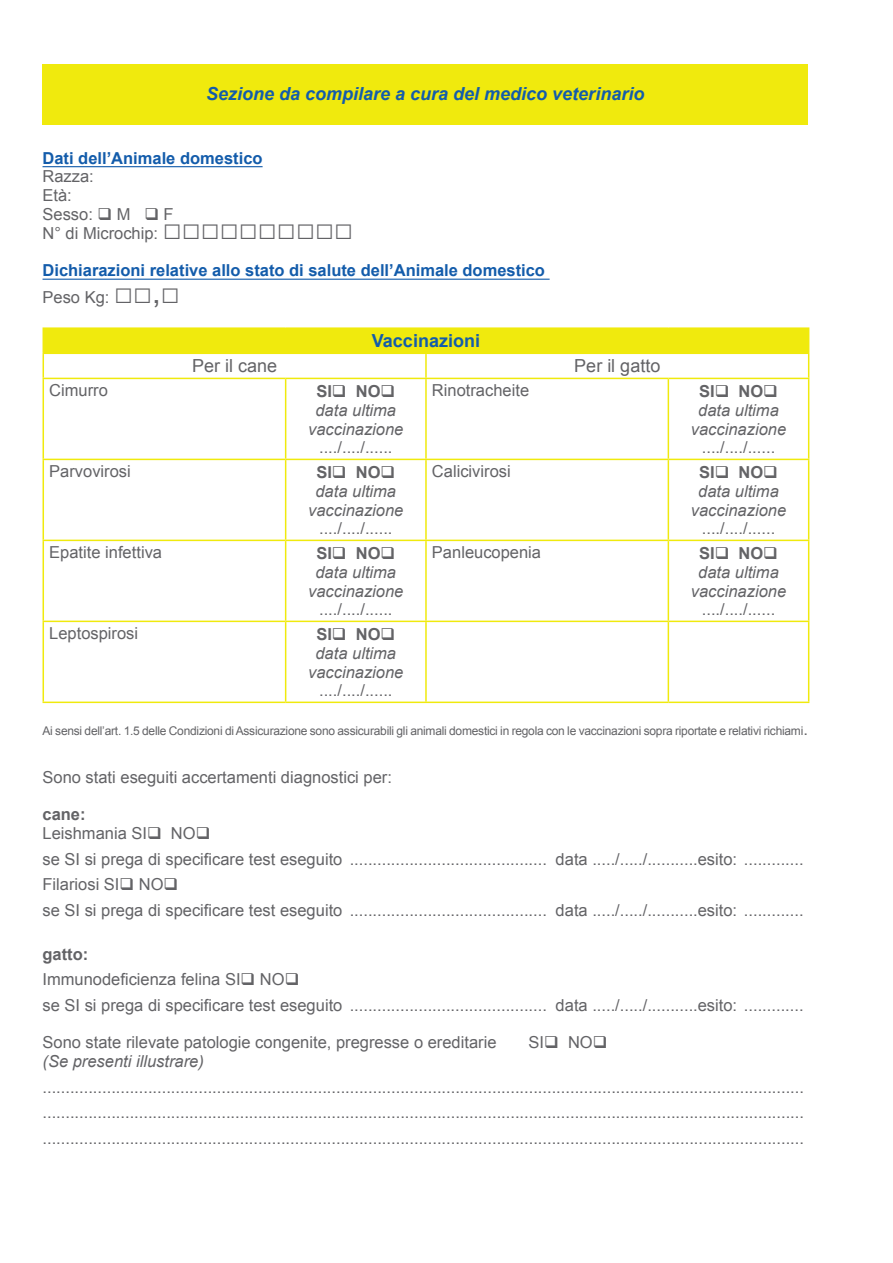
<style>
.page{position:relative;width:893px;height:1263px;background:#fff}
.page>*{position:absolute;margin:0;border:0;box-sizing:border-box;transform-origin:0 0}
.t1{font:italic 700 18px "Arial";color:#135cab}
.t2{font:18px "Arial";color:#636366}
.t3{font:700 18px "Arial";color:#135cab}
.t4{font:16.5px "Arial";color:#636366}
.t5{font:italic 16.5px/18.8px "Arial";color:#636366;text-align:center}
.t6{font:700 16.5px "Arial";color:#135cab}
.t7{font:700 16.5px "Arial";color:#636366}
.t8{font:12px "Arial";letter-spacing:-.02em;color:#636366}
.s1{font-size:31.5px}
.s2{font-style:normal}
.s3{font-size:16.5px}
</style>
<div class="page">
<hr style="left:43px;top:166px;width:220px;height:1px;background:#135cab">
<hr style="left:43px;top:279px;width:507px;height:1px;background:#135cab">
<div style="left:43px;top:64px;width:765px;height:61px;background:#f0ea0d"></div>
<div style="left:43px;top:328px;width:766px;height:25px;background:#f0ea0d"></div>
<hr style="left:43px;top:327px;width:243px;height:2px;background:#f0ea0d">
<hr style="left:286px;top:327px;width:140px;height:2px;background:#f0ea0d">
<hr style="left:426px;top:327px;width:242px;height:2px;background:#f0ea0d">
<hr style="left:668px;top:327px;width:141px;height:2px;background:#f0ea0d">
<hr style="left:43px;top:353px;width:243px;height:1px;background:#f0ea0d">
<svg style="left:43px;top:354px;width:1px;height:24px"></svg>
<hr style="left:286px;top:353px;width:140px;height:1px;background:#f0ea0d">
<hr style="left:426px;top:353px;width:242px;height:1px;background:#f0ea0d">
<hr style="left:425px;top:354px;width:2px;height:24px;background:#f0ea0d">
<hr style="left:668px;top:353px;width:141px;height:1px;background:#f0ea0d">
<svg style="left:808px;top:354px;width:1px;height:24px"></svg>
<hr style="left:43px;top:378px;width:243px;height:1px;background:#f0ea0d">
<hr style="left:43px;top:379px;width:1px;height:80px;background:#f0ea0d">
<hr style="left:286px;top:378px;width:140px;height:1px;background:#f0ea0d">
<hr style="left:285px;top:379px;width:1px;height:80px;background:#f0ea0d">
<hr style="left:426px;top:378px;width:242px;height:1px;background:#f0ea0d">
<hr style="left:425px;top:379px;width:2px;height:80px;background:#f0ea0d">
<hr style="left:668px;top:378px;width:141px;height:1px;background:#f0ea0d">
<hr style="left:668px;top:379px;width:1px;height:80px;background:#f0ea0d">
<hr style="left:808px;top:379px;width:1px;height:80px;background:#f0ea0d">
<hr style="left:43px;top:459px;width:243px;height:1px;background:#f0ea0d">
<hr style="left:43px;top:460px;width:1px;height:80px;background:#f0ea0d">
<hr style="left:286px;top:459px;width:140px;height:1px;background:#f0ea0d">
<hr style="left:285px;top:460px;width:1px;height:80px;background:#f0ea0d">
<hr style="left:426px;top:459px;width:242px;height:1px;background:#f0ea0d">
<hr style="left:425px;top:460px;width:2px;height:80px;background:#f0ea0d">
<hr style="left:668px;top:459px;width:141px;height:1px;background:#f0ea0d">
<hr style="left:668px;top:460px;width:1px;height:80px;background:#f0ea0d">
<hr style="left:808px;top:460px;width:1px;height:80px;background:#f0ea0d">
<hr style="left:43px;top:540px;width:243px;height:1px;background:#f0ea0d">
<hr style="left:43px;top:541px;width:1px;height:80px;background:#f0ea0d">
<hr style="left:286px;top:540px;width:140px;height:1px;background:#f0ea0d">
<hr style="left:285px;top:541px;width:1px;height:80px;background:#f0ea0d">
<hr style="left:426px;top:540px;width:242px;height:1px;background:#f0ea0d">
<hr style="left:425px;top:541px;width:2px;height:80px;background:#f0ea0d">
<hr style="left:668px;top:540px;width:141px;height:1px;background:#f0ea0d">
<hr style="left:668px;top:541px;width:1px;height:80px;background:#f0ea0d">
<hr style="left:808px;top:541px;width:1px;height:80px;background:#f0ea0d">
<hr style="left:43px;top:621px;width:243px;height:1px;background:#f0ea0d">
<hr style="left:43px;top:622px;width:1px;height:79px;background:#f0ea0d">
<hr style="left:286px;top:621px;width:140px;height:1px;background:#f0ea0d">
<hr style="left:285px;top:622px;width:1px;height:79px;background:#f0ea0d">
<hr style="left:426px;top:621px;width:242px;height:1px;background:#f0ea0d">
<hr style="left:425px;top:622px;width:2px;height:79px;background:#f0ea0d">
<hr style="left:668px;top:621px;width:141px;height:1px;background:#f0ea0d">
<hr style="left:668px;top:622px;width:1px;height:79px;background:#f0ea0d">
<hr style="left:808px;top:622px;width:1px;height:79px;background:#f0ea0d">
<hr style="left:43px;top:701px;width:243px;height:2px;background:#f0ea0d">
<hr style="left:286px;top:701px;width:140px;height:2px;background:#f0ea0d">
<hr style="left:426px;top:701px;width:242px;height:2px;background:#f0ea0d">
<hr style="left:668px;top:701px;width:141px;height:2px;background:#f0ea0d">
<p class="t1" style="left:206px;top:82px;width:440px">Sezione da compilare a cura del medico veterinario</p>
<p class="t6" style="left:43px;top:147px;width:222px">Dati dell’Animale domestico</p>
<p class="t4" style="left:43px;top:166px;width:53px">Razza:</p>
<p class="t4" style="left:43px;top:185px;width:31px">Età:</p>
<p class="t4" style="left:43px;top:203px;width:133px">Sesso: ❑ M ❑ F</p>
<p class="t4" style="left:43px;top:222px;width:312px">N° di Microchip: <span class="s1">□□□□□□□□□□</span></p>
<p class="t6" style="left:43px;top:260px;width:504px">Dichiarazioni relative allo stato di salute dell’Animale domestico</p>
<p class="t4" style="left:43px;top:287px;width:139px">Peso Kg: <span class="s1">□□,□</span></p>
<p class="t3" style="left:372px;top:329px;width:110px">Vaccinazioni</p>
<p class="t2" style="left:192px;top:354px;width:87px">Per il cane</p>
<p class="t2" style="left:574px;top:354px;width:88px">Per il gatto</p>
<p class="t4" style="left:49px;top:380px;width:60px">Cimurro</p>
<p class="t7" style="left:316px;top:380px;width:80px">SI❑ NO❑</p>
<p class="t5" style="left:308px;top:401px;width:97px">data ultima vaccinazione <span class="s2">..../..../......</span></p>
<p class="t4" style="left:49px;top:461px;width:83px">Parvovirosi</p>
<p class="t7" style="left:316px;top:461px;width:80px">SI❑ NO❑</p>
<p class="t5" style="left:308px;top:482px;width:97px">data ultima vaccinazione <span class="s2">..../..../......</span></p>
<p class="t4" style="left:49px;top:542px;width:114px">Epatite infettiva</p>
<p class="t7" style="left:316px;top:542px;width:80px">SI❑ NO❑</p>
<p class="t5" style="left:308px;top:563px;width:97px">data ultima vaccinazione <span class="s2">..../..../......</span></p>
<p class="t4" style="left:49px;top:623px;width:90px">Leptospirosi</p>
<p class="t7" style="left:316px;top:623px;width:80px">SI❑ NO❑</p>
<p class="t5" style="left:308px;top:644px;width:97px">data ultima vaccinazione <span class="s2">..../..../......</span></p>
<p class="t4" style="left:432px;top:380px;width:99px">Rinotracheite</p>
<p class="t7" style="left:699px;top:380px;width:80px">SI❑ NO❑</p>
<p class="t5" style="left:691px;top:401px;width:97px">data ultima vaccinazione <span class="s2">..../..../......</span></p>
<p class="t4" style="left:432px;top:461px;width:80px">Calicivirosi</p>
<p class="t7" style="left:699px;top:461px;width:80px">SI❑ NO❑</p>
<p class="t5" style="left:691px;top:482px;width:97px">data ultima vaccinazione <span class="s2">..../..../......</span></p>
<p class="t4" style="left:432px;top:542px;width:111px">Panleucopenia</p>
<p class="t7" style="left:699px;top:542px;width:80px">SI❑ NO❑</p>
<p class="t5" style="left:691px;top:563px;width:97px">data ultima vaccinazione <span class="s2">..../..../......</span></p>
<p class="t8" style="left:43px;top:723px;width:767px">Ai sensi dell’art. 1.5 delle Condizioni di Assicurazione sono assicurabili gli animali domestici in regola con le vaccinazioni sopra riportate e relativi richiami<span class="s3">.</span></p>
<p class="t4" style="left:43px;top:766px;width:351px">Sono stati eseguiti accertamenti diagnostici per:</p>
<p class="t7" style="left:43px;top:804px;width:45px">cane:</p>
<p class="t4" style="left:43px;top:822px;width:169px">Leishmania SI❑ NO❑</p>
<p class="t4" style="left:43px;top:848px;width:763px">se SI si prega di specificare test eseguito ........................................... data ...../...../...........esito: .............</p>
<p class="t4" style="left:43px;top:873px;width:137px">Filariosi SI❑ NO❑</p>
<p class="t4" style="left:43px;top:899px;width:763px">se SI si prega di specificare test eseguito ........................................... data ...../...../...........esito: .............</p>
<p class="t7" style="left:43px;top:943px;width:47px">gatto:</p>
<p class="t4" style="left:43px;top:969px;width:258px">Immunodeficienza felina SI❑ NO❑</p>
<p class="t4" style="left:43px;top:994px;width:763px">se SI si prega di specificare test eseguito ........................................... data ...../...../...........esito: .............</p>
<p class="t4" style="left:43px;top:1032px;width:455px">Sono state rilevate patologie congenite, pregresse o ereditarie</p>
<p class="t4" style="left:529px;top:1032px;width:80px">SI❑ NO❑</p>
<p class="t5" style="left:43px;top:1052px;width:163px">(Se presenti illustrare)</p>
<p class="t4" style="left:43px;top:1076px;width:763px">......................................................................................................................................................................</p>
<p class="t4" style="left:43px;top:1101px;width:763px">......................................................................................................................................................................</p>
<p class="t4" style="left:43px;top:1127px;width:763px">......................................................................................................................................................................</p>
</div>
